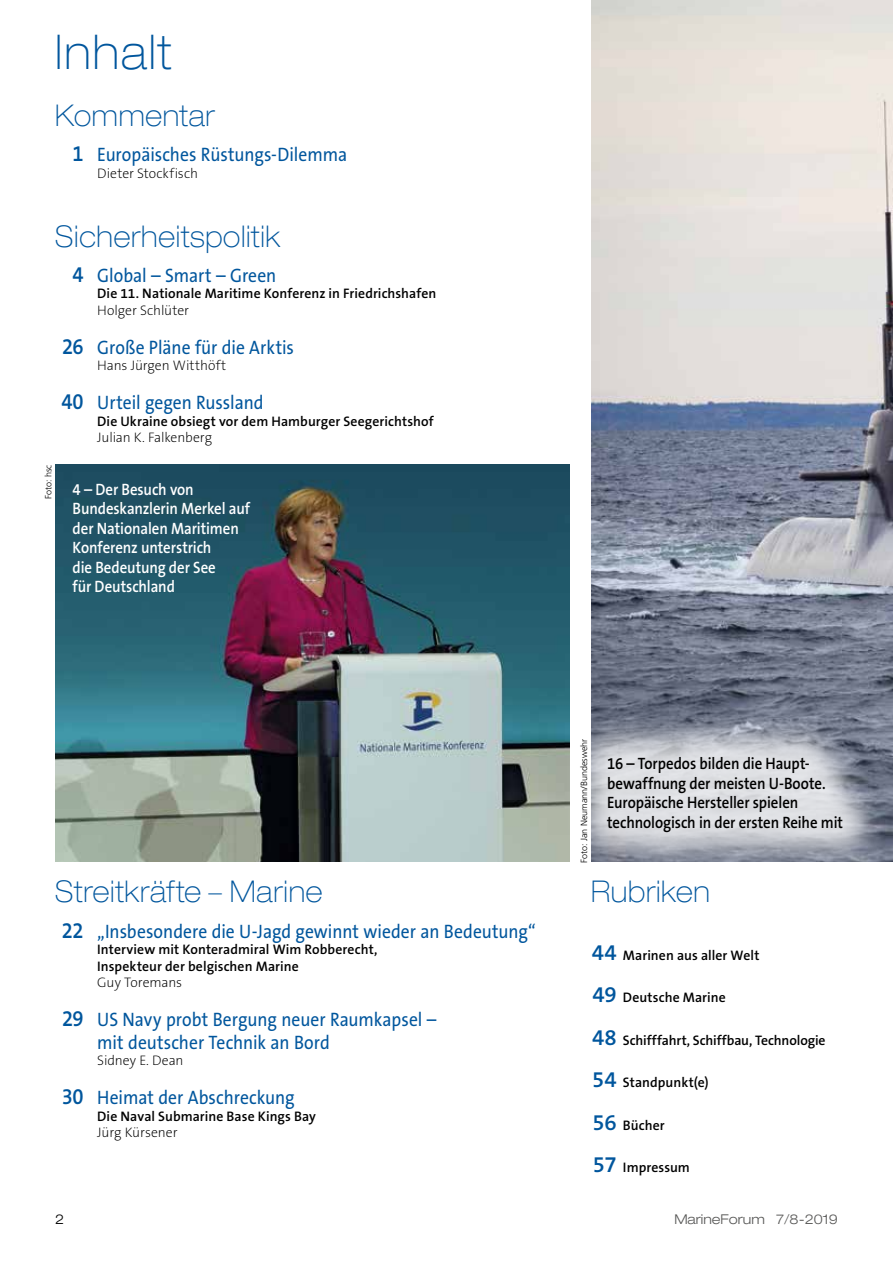
<style>
.page{position:relative;width:893px;height:1263px;background:#fff}
.page>*{position:absolute;margin:0;border:0;box-sizing:border-box;transform-origin:0 0}
.t1{font:100 expanded 48px "Helvetica Neue";letter-spacing:.045em;color:#00569d;scale:.9 1}
.t2{font:100 expanded 30px "Helvetica Neue";letter-spacing:.025em;color:#00569d;scale:.9 1}
.t3{font:19.5px/22.5px "The Sans B5 Plain";color:#00569d;scale:.9 1}
.t4{font:600 16.5px/19.5px "The Sans B6";letter-spacing:-.005em;color:#000;scale:.9 1}
.t5{font:600 16.5px/19.5px "The Sans B6";letter-spacing:-.005em;color:#fff;scale:.9 1}
.t6{font:600 13.8px/16.5px "The Sans B6";letter-spacing:.005em;color:#000}
.t7{font:200 13.8px "The Sans B W2";letter-spacing:-.005em;color:#000}
.t8{font:300 expanded 13.5px "Helvetica Neue";color:#575756}
.t9{font:300 expanded 13.5px "Helvetica Neue";color:#000}
.t10{font:300 9px "Frutiger";color:#000}
.s1{font-family:"The Sans B6";font-weight:600;font-size:22.5px}
.s2{font-size:22.5px;color:#00569d}
.s3{font-family:"Helvetica Neue Light Ext SC800";font-weight:400;font-stretch:normal}
</style>
<div class="page">
<img style="left:55px;top:465px;width:515px;height:397px">
<img style="left:591px;top:0;width:302px;height:862px">
<div style="left:563px;top:712px;width:324px;height:164px;background:#fff;opacity:.8"></div>
<h1 class="t1" style="left:55px;top:24px;width:131px">Inhalt</h1>
<h2 class="t2" style="left:55px;top:97px;width:179px">Kommentar</h2>
<h3 class="t3" style="left:73px;top:144px;width:307px"><span class="s1">1</span> Europäisches Rüstungs-Dilemma</h3>
<p class="t7" style="left:97px;top:164px;width:102px">Dieter Stockfisch</p>
<h2 class="t2" style="left:55px;top:218px;width:252px">Sicherheitspolitik</h2>
<h3 class="t3" style="left:73px;top:265px;width:228px"><span class="s1">4</span> Global – Smart – Green</h3>
<p class="t6" style="left:97px;top:286px;width:341px">Die 11. Nationale Maritime Konferenz in Friedrichshafen</p>
<p class="t7" style="left:97px;top:301px;width:93px">Holger Schlüter</p>
<h3 class="t3" style="left:62px;top:337px;width:259px"><span class="s1">26</span> Große Pläne für die Arktis</h3>
<p class="t7" style="left:97px;top:357px;width:131px">Hans Jürgen Witthöft</p>
<h3 class="t3" style="left:61px;top:392px;width:226px"><span class="s1">40</span> Urteil gegen Russland</h3>
<p class="t6" style="left:97px;top:414px;width:338px">Die Ukraine obsiegt vor dem Hamburger Seegerichtshof</p>
<p class="t7" style="left:97px;top:429px;width:116px">Julian K. Falkenberg</p>
<p class="t10" style="left:43px;top:499px;width:36px;rotate:-90deg">Foto: hsc</p>
<p class="t5" style="left:73px;top:480px;width:199px">4 – Der Besuch von<br>Bundeskanzlerin Merkel auf der Nationalen Maritimen<br>Konferenz unterstrich<br>die Bedeutung der See<br>für Deutschland</p>
<h2 class="t2" style="left:55px;top:874px;width:298px">Streitkräfte – Marine</h2>
<h3 class="t3" style="left:62px;top:920px;width:528px"><span class="s1">22</span> „Insbesondere die U-Jagd gewinnt wieder an Bedeutung“</h3>
<p class="t6" style="left:97px;top:942px;width:282px">Interview mit Konteradmiral Wim Robberecht,<br>Inspekteur der belgischen Marine</p>
<p class="t7" style="left:97px;top:973px;width:86px">Guy Toremans</p>
<h3 class="t3" style="left:97px;top:1009px;width:378px;text-indent:-35px"><span class="s1">29</span> US Navy probt Bergung neuer Raumkapsel – mit deutscher Technik an Bord</h3>
<p class="t7" style="left:97px;top:1051px;width:88px">Sidney E. Dean</p>
<h3 class="t3" style="left:62px;top:1087px;width:260px"><span class="s1">30</span> Heimat der Abschreckung</h3>
<p class="t6" style="left:97px;top:1108px;width:220px">Die Naval Submarine Base Kings Bay</p>
<p class="t7" style="left:97px;top:1123px;width:82px">Jürg Kürsener</p>
<p class="t10" style="left:579px;top:863px;width:126px;rotate:-90deg">Foto: Jan Neumann/Bundeswehr</p>
<p class="t4" style="left:607px;top:754px;width:264px">16 – Torpedos bilden die Haupt&shy;bewaffnung der meisten U-Boote.<br>Europäische Hersteller spielen technologisch in der ersten Reihe mit</p>
<h2 class="t2" style="left:591px;top:874px;width:133px">Rubriken</h2>
<p class="t6" style="left:592px;top:947px;width:169px"><span class="s2">44</span> Marinen aus aller Welt</p>
<p class="t6" style="left:592px;top:990px;width:135px"><span class="s2">49</span> Deutsche Marine</p>
<p class="t6" style="left:592px;top:1032px;width:235px"><span class="s2">48</span> Schifffahrt, Schiffbau, Technologie</p>
<p class="t6" style="left:592px;top:1075px;width:118px"><span class="s2">54</span> Standpunkt(e)</p>
<p class="t6" style="left:593px;top:1117px;width:74px"><span class="s2">56</span> Bücher</p>
<p class="t6" style="left:593px;top:1160px;width:98px"><span class="s2">57</span> Impressum</p>
<p class="t9" style="left:55px;top:1211px;width:11px">2</p>
<p class="t8" style="left:674px;top:1211px;width:165px">MarineForum <span class="s3">7/8-2019</span></p>
</div>
